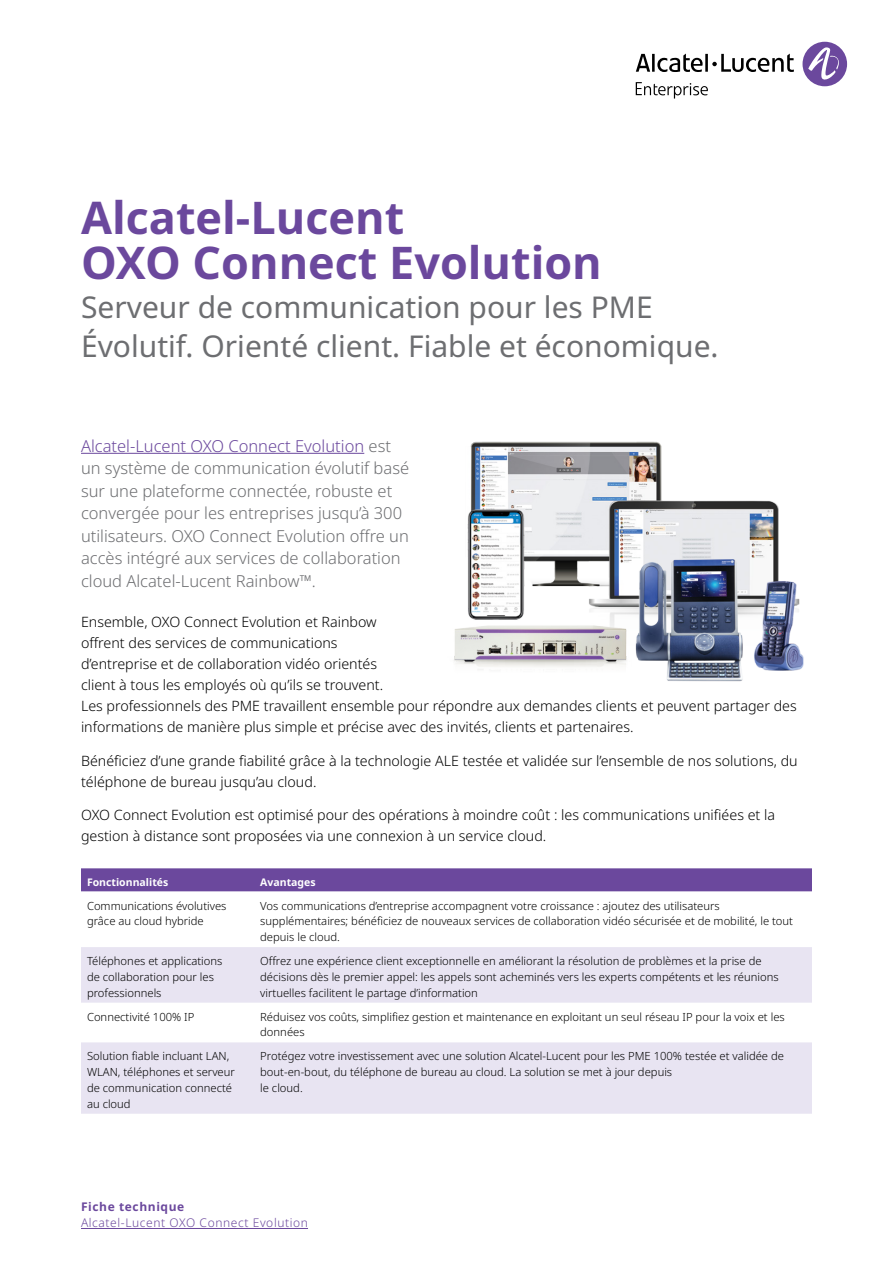
<style>
.page{position:relative;width:893px;height:1263px;background:#fff}
.page>*{position:absolute;margin:0;border:0;box-sizing:border-box;transform-origin:0 0}
.t1{font:700 45px/45px "Noto Sans";color:#6b489d}
.t2{font:30px/39px "Noto Sans";color:#6d6e71}
.t3{font:300 16.5px/22.5px "Noto Sans";color:#6d6e71}
.t4{font:300 14.25px/21px "Noto Sans";color:#000}
.t5{font:300 12px "Noto Sans";letter-spacing:.05em;color:#6b489d}
.t6{font:700 12px "Noto Sans";letter-spacing:.05em;color:#6b489d}
.t7{font:300 11.25px/15.8px "Noto Sans";color:#000}
.t8{font:700 10.5px "Noto Sans";color:#fff}
.s1{color:#6b489d}
</style>
<div class="page">
<hr style="left:81px;top:1228px;width:227px;height:1px;background:#6b489d">
<div style="left:802px;top:42px;width:45px;height:44px;background:#6b489d;border-radius:50%"></div>
<svg style="left:808px;top:47px;width:34px;height:33px"></svg>
<svg style="left:636px;top:54px;width:158px;height:18px"></svg>
<svg style="left:636px;top:82px;width:72px;height:17px"></svg>
<hr style="left:81px;top:453px;width:283px;height:1px;background:#6b489d">
<div style="left:81px;top:868px;width:731px;height:23px;background:#6b489d"></div>
<svg style="left:81px;top:891px;width:731px;height:1px"></svg>
<svg style="left:81px;top:947px;width:731px;height:167px;fill:#e8e4f2"></svg>
<img style="left:467px;top:441px;width:312px;height:174px">
<img style="left:538px;top:515px;width:266px;height:167px">
<img style="left:454px;top:615px;width:180px;height:67px">
<h1 class="t1" style="left:81px;top:196px;width:522px">Alcatel-Lucent<br>OXO Connect Evolution</h1>
<h2 class="t2" style="left:81px;top:289px;width:639px">Serveur de communication pour les PME<br>Évolutif. Orienté client. Fiable et économique.</h2>
<p class="t3" style="left:81px;top:435px;width:330px"><span class="s1">Alcatel-Lucent OXO Connect Evolution</span> est un système de communication évolutif basé sur une plateforme connectée, robuste et convergée pour les entreprises jusqu’à 300 utilisateurs. OXO Connect Evolution offre un accès intégré aux services de collaboration cloud Alcatel-Lucent Rainbow™.</p>
<p class="t4" style="left:81px;top:611px;width:717px">Ensemble, OXO Connect Evolution et Rainbow<br>offrent des services de communications<br>d’entreprise et de collaboration vidéo orientés<br>client à tous les employés où qu’ils se trouvent.<br>Les professionnels des PME travaillent ensemble pour répondre aux demandes clients et peuvent partager des informations de manière plus simple et précise avec des invités, clients et partenaires.</p>
<p class="t4" style="left:81px;top:750px;width:718px">Bénéficiez d’une grande fiabilité grâce à la technologie ALE testée et validée sur l’ensemble de nos solutions, du téléphone de bureau jusqu’au cloud.</p>
<p class="t4" style="left:81px;top:805px;width:696px">OXO Connect Evolution est optimisé pour des opérations à moindre coût : les communications unifiées et la gestion à distance sont proposées via une connexion à un service cloud.</p>
<p class="t8" style="left:87px;top:874px;width:83px">Fonctionnalités</p>
<p class="t8" style="left:260px;top:874px;width:57px">Avantages</p>
<p class="t7" style="left:87px;top:898px;width:141px">Communications évolutives grâce au cloud hybride</p>
<p class="t7" style="left:260px;top:898px;width:534px">Vos communications d’entreprise accompagnent votre croissance : ajoutez des utilisateurs supplémentaires; bénéficiez de nouveaux services de collaboration vidéo sécurisée et de mobilité, le tout depuis le cloud.</p>
<p class="t7" style="left:87px;top:953px;width:137px">Téléphones et applications de collaboration pour les professionnels</p>
<p class="t7" style="left:260px;top:953px;width:520px">Offrez une expérience client exceptionnelle en améliorant la résolution de problèmes et la prise de décisions dès le premier appel: les appels sont acheminés vers les experts compétents et les réunions virtuelles facilitent le partage d’information</p>
<p class="t7" style="left:87px;top:1009px;width:109px">Connectivité 100% IP</p>
<p class="t7" style="left:260px;top:1009px;width:526px">Réduisez vos coûts, simplifiez gestion et maintenance en exploitant un seul réseau IP pour la voix et les données</p>
<p class="t7" style="left:87px;top:1049px;width:149px">Solution fiable incluant LAN,<br>WLAN, téléphones et serveur de communication connecté au cloud</p>
<p class="t7" style="left:260px;top:1049px;width:525px">Protégez votre investissement avec une solution Alcatel-Lucent pour les PME 100% testée et validée de bout-en-bout, du téléphone de bureau au cloud. La solution se met à jour depuis<br>le cloud.</p>
<p class="t6" style="left:81px;top:1198px;width:105px">Fiche technique</p>
<p class="t5" style="left:81px;top:1214px;width:229px">Alcatel-Lucent OXO Connect Evolution</p>
</div>
